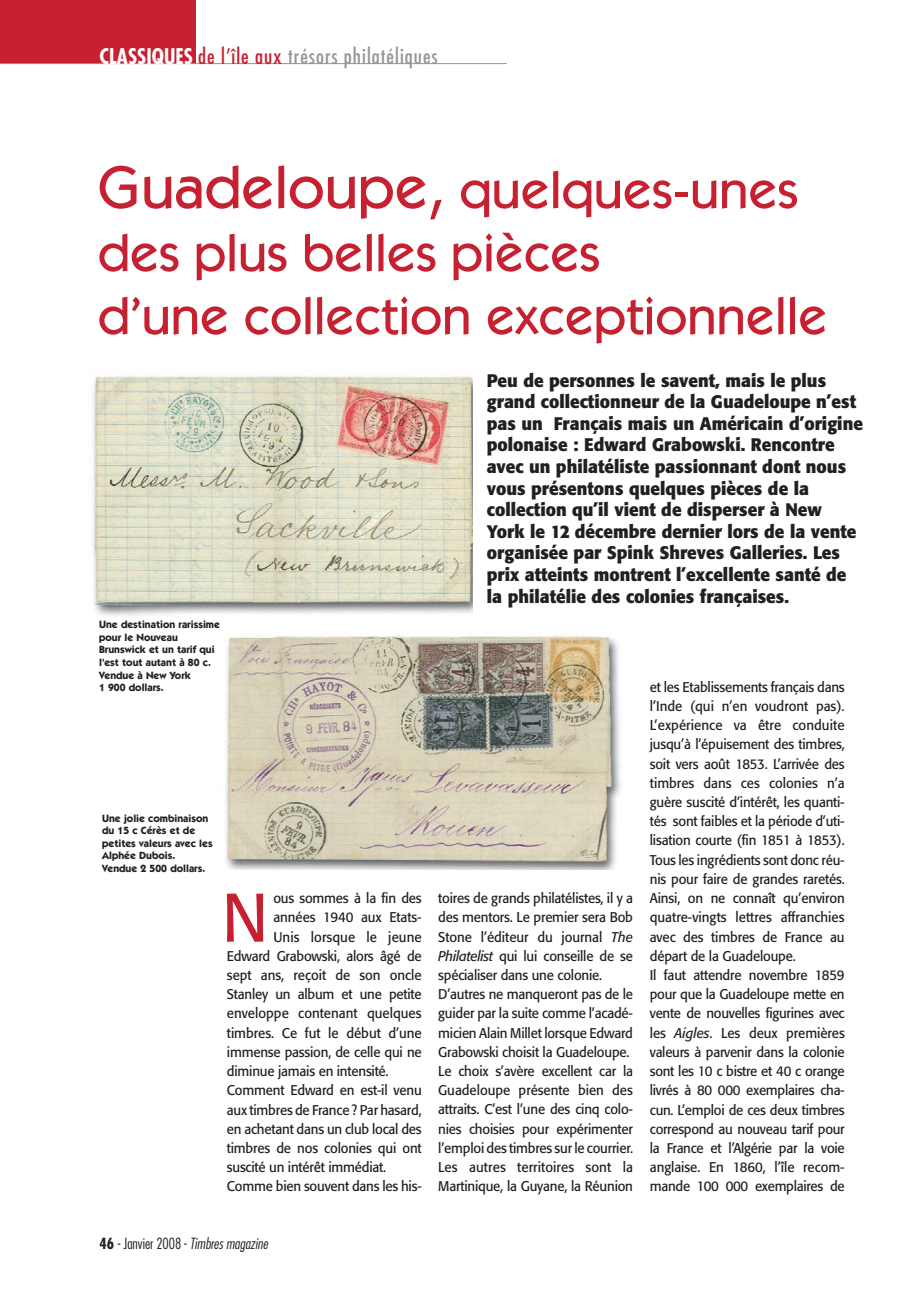
<style>
.page{position:relative;width:919px;height:1289px;background:#fff}
.page>*{position:absolute;margin:0;border:0;box-sizing:border-box;transform-origin:0 0}
.t1{font:67.8px "Formata";color:#c72030;scale:.95 1}
.t2{font:500 52.5px/63px "Itc Kabel";color:#c72030}
.t3{font:condensed 21px "Futura Std";letter-spacing:.05em;color:#939598}
.t4{font:700 18px/21.6px "Formata";color:#231f20;scale:.95 1}
.t5{font:italic 300 condensed 15px "Futura";color:#231f20}
.t6{font:13.95px/19.2px "Formata";letter-spacing:-.015em;color:#231f20;scale:.95 1}
.t7{font:13.95px "Formata";letter-spacing:.005em;color:#231f20;scale:.95 1}
.t8{font:700 10.5px/12.6px "Itc Kabel";color:#231f20}
.s1{font-weight:700;color:#fff}
.s2{color:#c72030}
.s3{font-size:60px}
.s4{font-style:italic}
.s5{font-family:"Futura Std";font-weight:700;font-style:normal}
.s6{font-style:normal}
</style>
<div class="page">
<div style="left:0;top:0;width:196px;height:64px;background:#c72030"></div>
<hr style="left:0;top:63px;width:507px;height:1px;background:#939598">
<img style="left:92px;top:375px;width:380px;height:241px">
<img style="left:225px;top:635px;width:396px;height:234px">
<h3 class="t3" style="left:100px;top:43px;width:339px"><span class="s1">CLASSIQUES</span> <span class="s2">de l’île aux</span> trésors philatéliques</h3>
<h2 class="t2" style="left:98px;top:158px;width:731px"><span class="s3">Guadeloupe,</span> quelques-unes des plus belles pièces<br>d’une collection exceptionnelle</h2>
<p class="t8" style="left:99px;top:618px;width:122px">Une destination rarissime pour le Nouveau<br>Brunswick et un tarif qui l’est tout autant à 80 c.<br>Vendue à New York<br>1 900 dollars.</p>
<p class="t8" style="left:102px;top:811px;width:112px">Une jolie combinaison du 15 c Cérès et de petites valeurs avec les<br>Alphée Dubois.<br>Vendue 2 500 dollars.</p>
<h1 class="t1" style="left:222px;top:876px;width:50px">N</h1>
<p class="t6" style="left:273px;top:888px;width:158px">ous sommes à la fin des</p>
<p class="t6" style="left:273px;top:907px;width:158px">années 1940 aux Etats-</p>
<p class="t7" style="left:273px;top:928px;width:158px">Unis lorsque le jeune</p>
<p class="t6" style="left:227px;top:946px;width:206px">Edward Grabowski, alors âgé de</p>
<p class="t6" style="left:227px;top:965px;width:206px">sept ans, reçoit de son oncle</p>
<p class="t6" style="left:227px;top:984px;width:206px">Stanley un album et une petite</p>
<p class="t6" style="left:227px;top:1003px;width:206px">enveloppe contenant quelques</p>
<p class="t6" style="left:227px;top:1023px;width:207px">timbres. Ce fut le début d’une</p>
<p class="t6" style="left:227px;top:1042px;width:206px">immense passion, de celle qui ne</p>
<p class="t6" style="left:227px;top:1061px;width:172px">diminue jamais en intensité.</p>
<p class="t6" style="left:227px;top:1080px;width:206px">Comment Edward en est-il venu</p>
<p class="t6" style="left:227px;top:1099px;width:206px">aux timbres de France ? Par hasard,</p>
<p class="t6" style="left:227px;top:1119px;width:206px">en achetant dans un club local des</p>
<p class="t6" style="left:227px;top:1138px;width:206px">timbres de nos colonies qui ont</p>
<p class="t6" style="left:227px;top:1157px;width:169px">suscité un intérêt immédiat.</p>
<p class="t6" style="left:227px;top:1176px;width:206px">Comme bien souvent dans les his-</p>
<p class="t4" style="left:487px;top:369px;width:397px">Peu de personnes le savent, mais le plus grand collectionneur de la Guadeloupe n’est pas un Français mais un Américain d’origine polonaise : Edward Grabowski. Rencontre avec un philatéliste passionnant dont nous vous présentons quelques pièces de la collection qu’il vient de disperser à New York le 12 décembre dernier lors de la vente organisée par Spink Shreves Galleries. Les prix atteints montrent l’excellente santé de la philatélie des colonies françaises.</p>
<p class="t6" style="left:438px;top:888px;width:206px">toires de grands philatélistes, il y a des mentors. Le premier sera Bob Stone l’éditeur du journal <span class="s4">The Philatelist</span> qui lui conseille de se spécialiser dans une colonie.<br>D’autres ne manqueront pas de le guider par la suite comme l’acadé&shy;micien Alain Millet lorsque Edward Grabowski choisit la Guadeloupe.<br>Le choix s’avère excellent car la Guadeloupe présente bien des attraits. C’est l’une des cinq colo&shy;nies choisies pour expérimenter l’emploi des timbres sur le courrier.<br>Les autres territoires sont la Martinique, la Guyane, la Réunion</p>
<p class="t6" style="left:649px;top:677px;width:207px">et les Etablissements français dans l’Inde (qui n’en voudront pas).<br>L’expérience va être conduite jusqu’à l’épuisement des timbres, soit vers août 1853. L’arrivée des timbres dans ces colonies n’a guère suscité d’intérêt, les quanti&shy;tés sont faibles et la période d’uti&shy;lisation courte (fin 1851 à 1853).<br>Tous les ingrédients sont donc réu&shy;nis pour faire de grandes raretés.<br>Ainsi, on ne connaît qu’environ quatre-vingts lettres affranchies avec des timbres de France au départ de la Guadeloupe.<br>Il faut attendre novembre 1859 pour que la Guadeloupe mette en vente de nouvelles figurines avec les <span class="s4">Aigles</span>. Les deux premières valeurs à parvenir dans la colonie sont les 10 c bistre et 40 c orange livrés à 80 000 exemplaires cha&shy;cun. L’emploi de ces deux timbres correspond au nouveau tarif pour la France et l’Algérie par la voie anglaise. En 1860, l’île recom&shy;mande 100 000 exemplaires de</p>
<p class="t5" style="left:100px;top:1234px;width:170px"><span class="s5">46</span> <span class="s6">- Janvier 2008 -</span> Timbres magazine</p>
</div>
